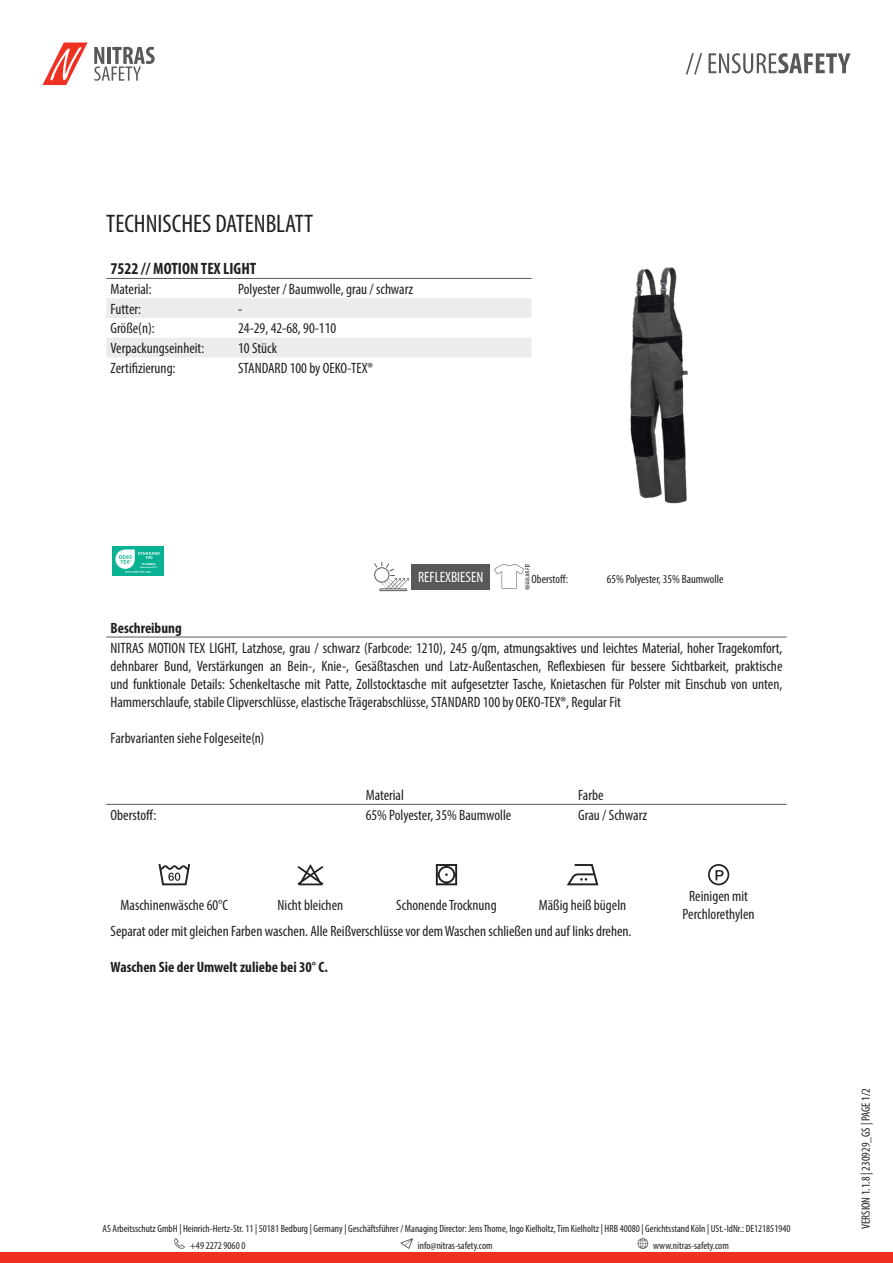
<style>
.page{position:relative;width:893px;height:1263px;background:#fff}
.page>*{position:absolute;margin:0;border:0;box-sizing:border-box;transform-origin:0 0}
.t1{font:condensed 25.5px "Myriad Pro";color:#231f20}
.t2{font:700 condensed 16.5px "Myriad Pro";color:#231f20}
.Headline_Nitras{font:condensed 15px/18px "Myriad Pro";color:#231f20;text-align:justify}
.t3{font:700 condensed 15px "Myriad Pro";color:#231f20}
.t4{font:condensed 15px "Myriad Pro";color:#fff}
.t5{font:condensed 12px "Myriad Pro";color:#231f20}
.t6{font:condensed 10.5px/17px "Myriad Pro";color:#231f20}
.t7{font:700 3px "Foco";color:#fff}
.t8{font:700 2.4px "Foco";color:#fff}
</style>
<div class="page">
<div style="left:0;top:1252px;width:893px;height:11px;background:#ef3122"></div>
<svg style="left:174px;top:1238px;width:11px;height:11px"></svg>
<svg style="left:400px;top:1238px;width:13px;height:11px"></svg>
<svg style="left:638px;top:1238px;width:10px;height:11px"></svg>
<svg style="left:43px;top:43px;width:45px;height:42px"></svg>
<svg style="left:94px;top:47px;width:61px;height:34px"></svg>
<svg style="left:686px;top:53px;width:16px;height:21px"></svg>
<svg style="left:708px;top:53px;width:142px;height:20px"></svg>
<svg style="left:106px;top:298px;width:425px;height:59px"></svg>
<hr style="left:106px;top:278px;width:128px;height:1px;background:#57585a">
<hr style="left:234px;top:278px;width:297px;height:1px;background:#57585a">
<img style="left:531px;top:267px;width:157px;height:237px">
<div style="left:112px;top:546px;width:52px;height:29px;background:#07b192"></div>
<svg style="left:115px;top:549px;width:45px;height:24px"></svg>
<div style="left:411px;top:564px;width:79px;height:25px;background:#57585a"></div>
<svg style="left:494px;top:564px;width:35px;height:25px"></svg>
<hr style="left:106px;top:637px;width:681px;height:1px;background:#57585a">
<hr style="left:106px;top:804px;width:255px;height:1px;background:#57585a">
<hr style="left:361px;top:804px;width:213px;height:1px;background:#57585a">
<hr style="left:574px;top:804px;width:213px;height:1px;background:#57585a">
<svg style="left:158px;top:864px;width:32px;height:21px"></svg>
<svg style="left:297px;top:864px;width:26px;height:21px"></svg>
<svg style="left:436px;top:864px;width:21px;height:21px"></svg>
<svg style="left:567px;top:864px;width:31px;height:21px"></svg>
<svg style="left:708px;top:864px;width:21px;height:21px"></svg>
<svg style="left:374px;top:562px;width:35px;height:27px"></svg>
<div style="left:379px;top:589px;width:28px;height:2px;border:1px solid #57585a"></div>
<p class="t1" style="left:106px;top:208px;width:208px">TECHNISCHES DATENBLATT</p>
<p class="t2" style="left:111px;top:258px;width:147px">7522 // MOTION TEX LIGHT</p>
<p class="Headline_Nitras" style="left:111px;top:280px;width:43px">Material:</p>
<p class="Headline_Nitras" style="left:238px;top:280px;width:177px">Polyester / Baumwolle, grau / schwarz</p>
<p class="Headline_Nitras" style="left:111px;top:300px;width:32px">Futter:</p>
<p class="Headline_Nitras" style="left:238px;top:300px;width:6px">-</p>
<p class="Headline_Nitras" style="left:111px;top:319px;width:46px">Größe(n):</p>
<p class="Headline_Nitras" style="left:238px;top:319px;width:100px">24-29, 42-68, 90-110</p>
<p class="Headline_Nitras" style="left:111px;top:339px;width:95px">Verpackungseinheit:</p>
<p class="Headline_Nitras" style="left:238px;top:339px;width:40px">10 Stück</p>
<p class="Headline_Nitras" style="left:111px;top:359px;width:67px">Zertifizierung:</p>
<p class="Headline_Nitras" style="left:238px;top:359px;width:136px">STANDARD 100 by OEKO-TEX®</p>
<p class="t7" style="left:141px;top:562px;width:16px">16.0.88894</p>
<p class="t8" style="left:140px;top:565px;width:19px">Hohenstein HTTI</p>
<p class="t4" style="left:418px;top:568px;width:67px">REFLEXBIESEN</p>
<p class="t5" style="left:531px;top:572px;width:38px">Oberstoff:</p>
<p class="t5" style="left:607px;top:572px;width:118px">65% Polyester, 35% Baumwolle</p>
<p class="t3" style="left:111px;top:618px;width:73px">Beschreibung</p>
<p class="Headline_Nitras" style="left:111px;top:638px;width:673px">NITRAS MOTION TEX LIGHT, Latzhose, grau / schwarz (Farbcode: 1210), 245 g/qm, atmungsaktives und leichtes Material, hoher Tragekomfort, dehnbarer Bund, Verstärkungen an Bein-, Knie-, Gesäßtaschen und Latz-Außentaschen, Reflexbiesen für bessere Sichtbarkeit, praktische und funktionale Details: Schenkeltasche mit Patte, Zollstocktasche mit aufgesetzter Tasche, Knietaschen für Polster mit Einschub von unten, Hammerschlaufe, stabile Clipverschlüsse, elastische Trägerabschlüsse, STANDARD 100 by OEKO-TEX®, Regular Fit</p>
<p class="Headline_Nitras" style="left:111px;top:728px;width:155px">Farbvarianten siehe Folgeseite(n)</p>
<p class="Headline_Nitras" style="left:366px;top:786px;width:40px">Material</p>
<p class="Headline_Nitras" style="left:578px;top:786px;width:27px">Farbe</p>
<p class="Headline_Nitras" style="left:111px;top:806px;width:47px">Oberstoff:</p>
<p class="Headline_Nitras" style="left:366px;top:806px;width:147px">65% Polyester, 35% Baumwolle</p>
<p class="Headline_Nitras" style="left:578px;top:806px;width:70px">Grau / Schwarz</p>
<p class="Headline_Nitras" style="left:121px;top:896px;width:109px">Maschinenwäsche 60°C</p>
<p class="Headline_Nitras" style="left:278px;top:896px;width:67px">Nicht bleichen</p>
<p class="Headline_Nitras" style="left:396px;top:896px;width:102px">Schonende Trocknung</p>
<p class="Headline_Nitras" style="left:539px;top:896px;width:89px">Mäßig heiß bügeln</p>
<p class="Headline_Nitras" style="left:111px;top:922px;width:522px">Separat oder mit gleichen Farben waschen. Alle Reißverschlüsse vor dem Waschen schließen und auf links drehen.</p>
<p class="t3" style="left:111px;top:958px;width:219px">Waschen Sie der Umwelt zuliebe bei 30° C.</p>
<p class="Headline_Nitras" style="left:689px;top:887px;width:60px">Reinigen mit</p>
<p class="Headline_Nitras" style="left:683px;top:905px;width:74px">Perchlorethylen</p>
<p class="t6" style="left:190px;top:1220px;width:602px;text-indent:-87px">AS Arbeitsschutz GmbH | Heinrich-Hertz-Str. 11 | 50181 Bedburg | Germany | Geschäftsführer / Managing Director: Jens Thome, Ingo Kielholtz, Tim Kielholtz | HRB 40080 | Gerichtsstand Köln | USt.-IdNr.: DE121851940 +49 2272 9060 0</p>
<p class="t6" style="left:418px;top:1237px;width:76px">info@nitras-safety.com</p>
<p class="t6" style="left:653px;top:1237px;width:77px">www.nitras-safety.com</p>
<p class="t5" style="left:859px;top:1229px;width:142px;rotate:-90deg">VERSION 1.1.8 | 230929_GS | PAGE 1/2</p>
</div>
